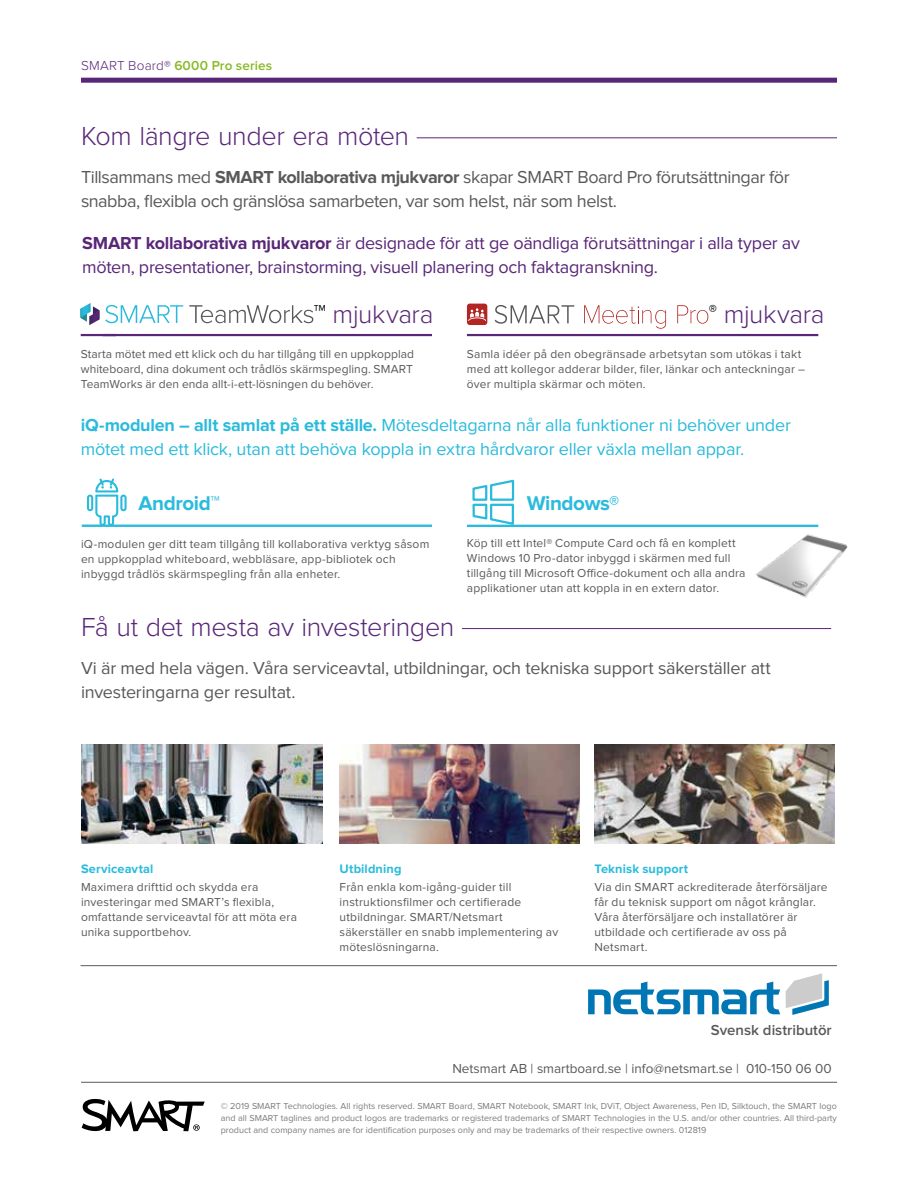
<style>
.page{position:relative;width:918px;height:1188px;background:#fff}
.page>*{position:absolute;margin:0;border:0;box-sizing:border-box;transform-origin:0 0}
.t1{font:300 27px "Proxima Nova";letter-spacing:-.015em;color:#592678}
.t2{font:300 26.25px "Proxima Nova";letter-spacing:-.015em;color:#592678}
.t3{font:700 20.55px "Proxima Nova";letter-spacing:-.02em;color:#2abbdc}
.t4{font:18px/24px "Proxima Nova";letter-spacing:-.02em;color:#5b585b}
.t5{font:18px/24px "Proxima Nova";letter-spacing:-.01em;color:#2abbdc}
.t6{font:18px/24px "Proxima Nova";letter-spacing:-.015em;color:#592678}
.t7{font:600 15px "Proxima Nova";color:#5b585b}
.t8{font:13.5px "Proxima Nova";color:#5b585b}
.t9{font:600 13.5px "Proxima Nova";letter-spacing:.01em;color:#87b925}
.t10{font:700 12.75px "Proxima Nova";letter-spacing:.01em;color:#2abbdc}
.t11{font:12px/15px "Proxima Nova";letter-spacing:.015em;color:#5b585b}
.t12{font:9px/12px "Proxima Nova";color:#7c7b7b;text-align:justify}
.s1{font-weight:300;color:#592678}
.s2{font-weight:700}
.s3{font-weight:400;font-size:27px;color:#000}
</style>
<div class="page">
<svg style="left:81px;top:78px;width:756px;height:5px;background:#633380"></svg>
<div style="left:467px;top:304px;width:20px;height:21px;background:#b32523;border-radius:3px"></div>
<svg style="left:468px;top:308px;width:18px;height:13px"></svg>
<svg style="left:495px;top:305px;width:79px;height:19px"></svg>
<svg style="left:584px;top:305px;width:82px;height:24px"></svg>
<svg style="left:677px;top:305px;width:31px;height:19px"></svg>
<hr style="left:462px;top:628px;width:369px;height:1px;background:#592678">
<img style="left:340px;top:745px;width:239px;height:99px">
<img style="left:594px;top:745px;width:240px;height:99px">
<img style="left:82px;top:745px;width:240px;height:99px">
<hr style="left:417px;top:137px;width:420px;height:1px;background:#592678">
<hr style="left:81px;top:334px;width:351px;height:2px;background:#592678">
<hr style="left:82px;top:525px;width:350px;height:2px;background:#2abbdc">
<svg style="left:87px;top:479px;width:40px;height:46px"></svg>
<hr style="left:467px;top:525px;width:351px;height:2px;background:#2abbdc">
<svg style="left:471px;top:479px;width:44px;height:46px"></svg>
<hr style="left:467px;top:334px;width:351px;height:2px;background:#592678">
<hr style="left:81px;top:1082px;width:756px;height:1px;background:#5b585b">
<svg style="left:82px;top:1099px;width:123px;height:32px"></svg>
<img style="left:755px;top:534px;width:93px;height:64px">
<svg style="left:189px;top:305px;width:124px;height:18px"></svg>
<svg style="left:80px;top:303px;width:103px;height:22px"></svg>
<hr style="left:81px;top:965px;width:756px;height:1px;background:#5b585b">
<svg style="left:786px;top:973px;width:43px;height:42px"></svg>
<svg style="left:588px;top:982px;width:192px;height:32px"></svg>
<p class="t9" style="left:81px;top:59px;width:193px"><span class="s1">SMART Board®</span> 6000 Pro series</p>
<h1 class="t1" style="left:81px;top:124px;width:330px">Kom längre under era möten</h1>
<h3 class="t4" style="left:81px;top:166px;width:710px">Tillsammans med <span class="s2">SMART kollaborativa mjukvaror</span> skapar SMART Board Pro förutsättningar för snabba, flexibla och gränslösa samarbeten, var som helst, när som helst.</h3>
<h3 class="t6" style="left:82px;top:232px;width:719px"><span class="s2">SMART kollaborativa mjukvaror</span> är designade för att ge oändliga förutsättningar i alla typer av möten, presentationer, brainstorming, visuell planering och faktagranskning.</h3>
<h2 class="t2" style="left:314px;top:303px;width:121px"><span class="s3">™</span> mjukvara</h2>
<p class="t11" style="left:81px;top:347px;width:335px;text-align:justify">Starta mötet med ett klick och du har tillgång till en uppkopplad whiteboard, dina dokument och trådlös skärmspegling. SMART TeamWorks är den enda allt-i-ett-lösningen du behöver.</p>
<h2 class="t2" style="left:709px;top:302px;width:117px"><sup>®</sup> mjukvara</h2>
<p class="t11" style="left:467px;top:347px;width:340px">Samla idéer på den obegränsade arbetsytan som utökas i takt med att kollegor adderar bilder, filer, länkar och anteckningar – över multipla skärmar och möten.</p>
<h3 class="t5" style="left:81px;top:414px;width:712px"><span class="s2">iQ-modulen – allt samlat på ett ställe.</span> Mötesdeltagarna når alla funktioner ni behöver under mötet med ett klick, utan att behöva koppla in extra hårdvaror eller växla mellan appar.</h3>
<h3 class="t3" style="left:139px;top:494px;width:83px">Android™</h3>
<h3 class="t3" style="left:527px;top:494px;width:94px">Windows®</h3>
<p class="t11" style="left:81px;top:537px;width:350px">iQ-modulen ger ditt team tillgång till kollaborativa verktyg såsom en uppkopplad whiteboard, webbläsare, app-bibliotek och inbyggd trådlös skärmspegling från alla enheter.</p>
<p class="t11" style="left:467px;top:536px;width:280px">Köp till ett Intel® Compute Card och få en komplett Windows 10 Pro-dator inbyggd i skärmen med full tillgång till Microsoft Office-dokument och alla andra applikationer utan att koppla in en extern dator.</p>
<h1 class="t1" style="left:81px;top:615px;width:375px">Få ut det mesta av investeringen</h1>
<h3 class="t4" style="left:81px;top:656px;width:691px">Vi är med hela vägen. Våra serviceavtal, utbildningar, och tekniska support säkerställer att investeringarna ger resultat.</h3>
<p class="t10" style="left:81px;top:862px;width:74px">Serviceavtal</p>
<p class="t11" style="left:81px;top:880px;width:218px">Maximera drifttid och skydda era investeringar med SMART’s flexibla, omfattande serviceavtal för att möta era unika supportbehov.</p>
<p class="t10" style="left:340px;top:862px;width:63px">Utbildning</p>
<p class="t11" style="left:340px;top:880px;width:220px">Från enkla kom-igång-guider till instruktionsfilmer och certifierade utbildningar. SMART/Netsmart säkerställer en snabb implementering av möteslösningarna.</p>
<p class="t10" style="left:594px;top:862px;width:95px">Teknisk support</p>
<p class="t11" style="left:594px;top:880px;width:235px">Via din SMART ackrediterade återförsäljare får du teknisk support om något krånglar.<br>Våra återförsäljare och installatörer är utbildade och certifierade av oss på Netsmart.</p>
<p class="t7" style="left:711px;top:1024px;width:122px">Svensk distributör</p>
<p class="t8" style="left:452px;top:1062px;width:381px">Netsmart AB | smartboard.se | info@netsmart.se | 010-150 06 00</p>
<p class="t12" style="left:221px;top:1100px;width:618px">© 2019 SMART Technologies. All rights reserved. SMART Board, SMART Notebook, SMART Ink, DViT, Object Awareness, Pen ID, Silktouch, the SMART logo and all SMART taglines and product logos are trademarks or registered trademarks of SMART Technologies in the U.S. and/or other countries. All third-party product and company names are for identification purposes only and may be trademarks of their respective owners. 012819</p>
</div>
